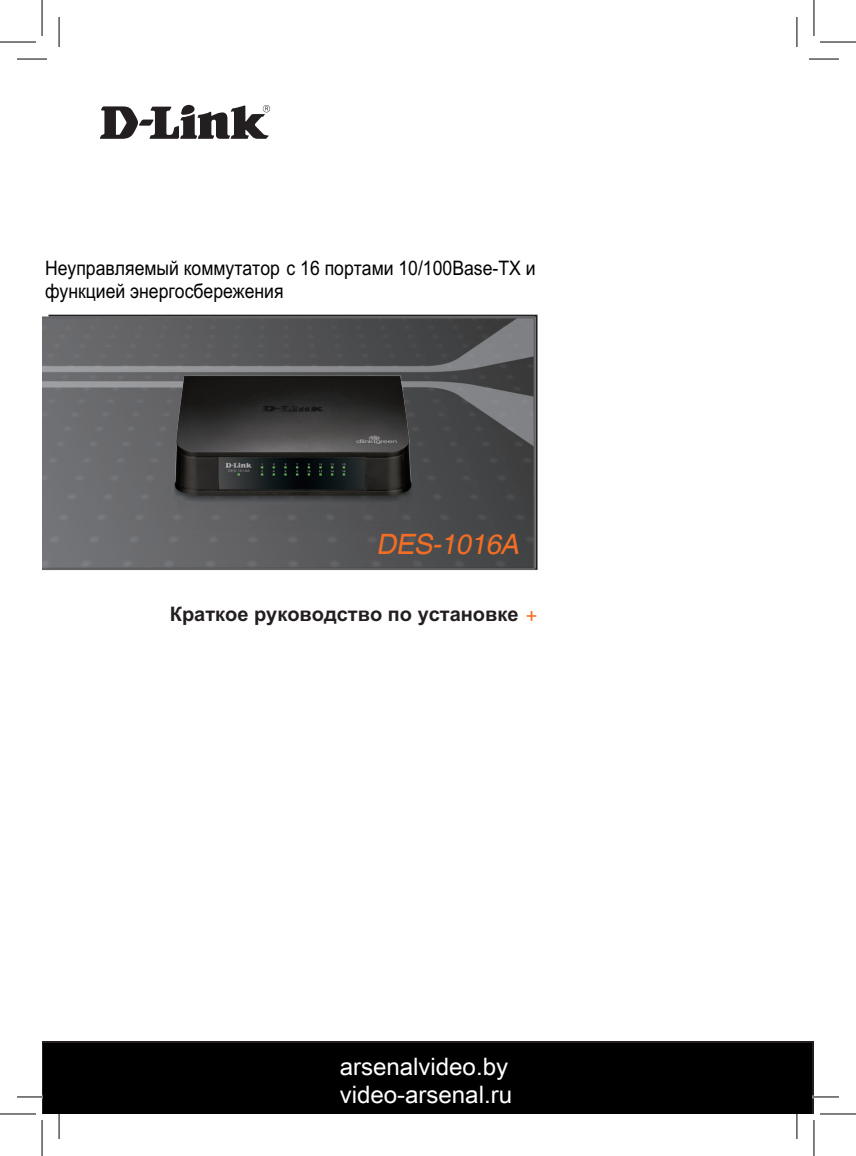
<style>
.page{position:relative;width:856px;height:1156px;background:#fff}
.page>*{position:absolute;margin:0;border:0;box-sizing:border-box;transform-origin:0 0}
.t1{font:italic 28px "Helvetica";color:#f36e24}
.t2{font:20px/23px "Arial";letter-spacing:.005em;color:#000;scale:.88 1}
.t3{font:700 20px "Arial";letter-spacing:.005em;color:#231f20}
.s1{font-weight:400;color:#f36e24}
</style>
<div class="page">
<svg style="left:42px;top:316px;width:493px;height:254px;background:#5d5d60"></svg>
<div style="left:42px;top:1041px;width:771px;height:72px;background:#231f20"></div>
<svg style="left:100px;top:105px;width:170px;height:34px"></svg>
<img style="left:156px;top:356px;width:274px;height:202px">
<hr style="left:17px;top:1095px;width:30px;height:3px;background:#fff">
<hr style="left:808px;top:1095px;width:30px;height:3px;background:#fff">
<hr style="left:17px;top:59px;width:30px;height:1px;background:#000">
<hr style="left:808px;top:59px;width:30px;height:1px;background:#000">
<hr style="left:17px;top:1096px;width:30px;height:1px;background:#000">
<hr style="left:808px;top:1096px;width:30px;height:1px;background:#000">
<hr style="left:59px;top:17px;width:1px;height:30px;background:#000">
<hr style="left:59px;top:1108px;width:1px;height:30px;background:#000">
<hr style="left:796px;top:17px;width:1px;height:30px;background:#000">
<hr style="left:796px;top:1108px;width:1px;height:30px;background:#000">
<hr style="left:0;top:42px;width:36px;height:1px;background:#000">
<hr style="left:819px;top:42px;width:36px;height:1px;background:#000">
<hr style="left:0;top:1113px;width:36px;height:1px;background:#000">
<hr style="left:819px;top:1113px;width:36px;height:1px;background:#000">
<hr style="left:42px;top:0;width:1px;height:36px;background:#000">
<hr style="left:42px;top:1119px;width:1px;height:36px;background:#000">
<hr style="left:813px;top:0;width:1px;height:36px;background:#000">
<hr style="left:813px;top:1119px;width:1px;height:36px;background:#000">
<div style="left:43px;top:1043px;width:768px;height:70px;background:#000"></div>
<p class="t2" style="left:45px;top:257px;width:558px">Неуправляемый коммутатор с 16 портами 10/100Base-TX и функцией энергосбережения</p>
<h1 class="t1" style="left:376px;top:527px;width:150px">DES-1016A</h1>
<p class="t3" style="left:170px;top:602px;width:369px">Краткое руководство по установке <span class="s1">+</span></p>
</div>
